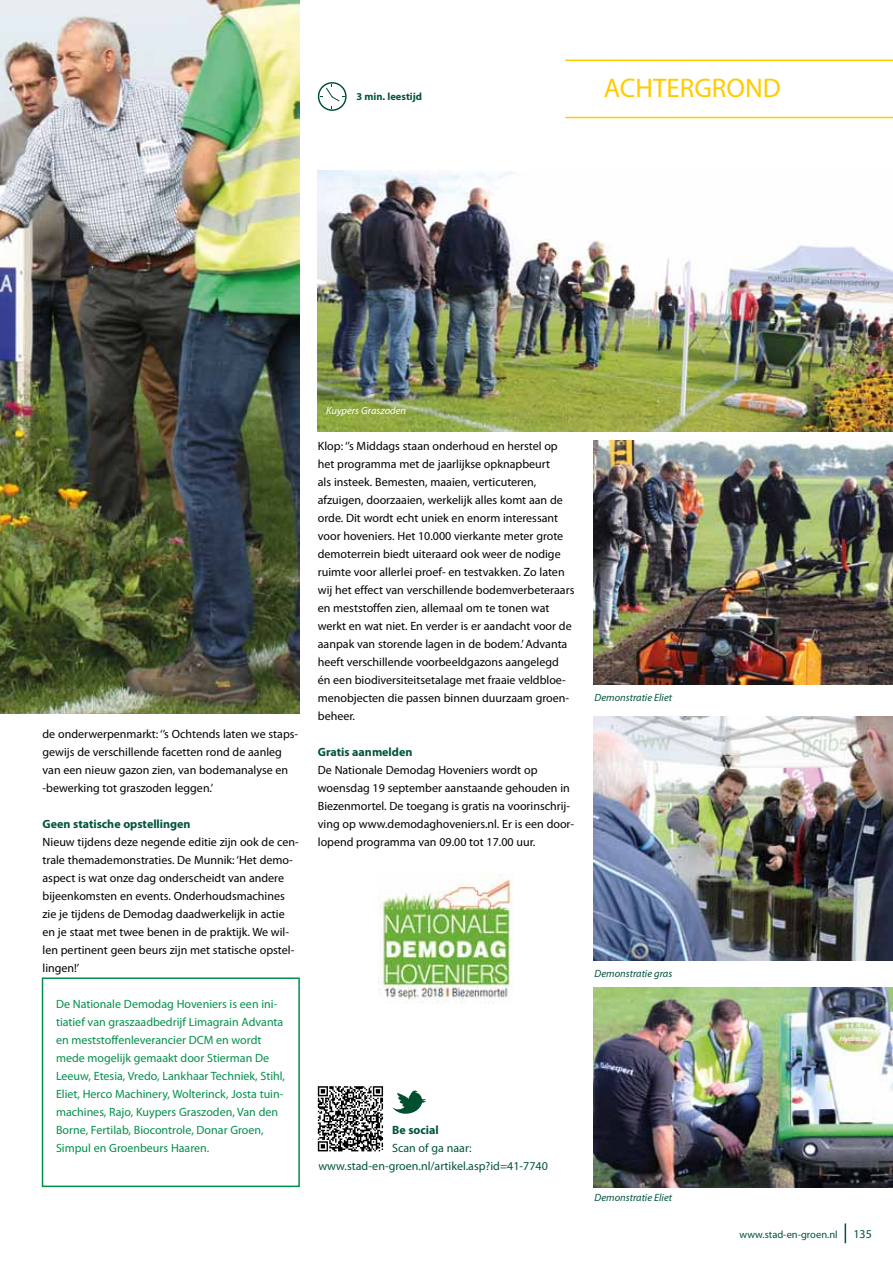
<style>
.page{position:relative;width:893px;height:1263px;background:#fff}
.page>*{position:absolute;margin:0;border:0;box-sizing:border-box;transform-origin:0 0}
.t1{font:27px "Myriad Pro";color:#fc0}
.t2{font:12px/18px "Myriad Pro";color:#000}
.t3{font:12px/18px "Myriad Pro";color:#00904a}
.t4{font:12px/18px "Myriad Pro";color:#00533d;text-align:center}
.t5{font:700 12px "Myriad Pro";color:#00533d}
.t6{font:italic 10.5px "Myriad Pro";color:#00533d}
.t7{font:10.5px "Myriad Pro";color:#00533d}
.t8{font:italic 10.5px "Myriad Pro";color:#fff}
.t9{font:700 10.5px "Myriad Pro";color:#00533d}
</style>
<div class="page">
<svg style="left:845px;top:1223px;width:1px;height:20px"></svg>
<hr style="left:565px;top:117px;width:328px;height:1px;background:#fc0">
<hr style="left:565px;top:60px;width:328px;height:1px;background:#fc0">
<img style="left:0;top:0;width:300px;height:713px">
<img style="left:318px;top:170px;width:575px;height:261px">
<img style="left:594px;top:440px;width:299px;height:244px">
<img style="left:594px;top:716px;width:299px;height:245px">
<img style="left:594px;top:987px;width:299px;height:200px">
<img style="left:378px;top:874px;width:135px;height:129px">
<svg style="left:318px;top:82px;width:29px;height:29px"></svg>
<div style="left:42px;top:977px;width:258px;height:210px;border:2px solid #00904a"></div>
<svg style="left:318px;top:1086px;width:65px;height:65px"></svg>
<svg style="left:392px;top:1090px;width:34px;height:24px"></svg>
<p class="t9" style="left:357px;top:90px;width:67px">3 min. leestijd</p>
<h1 class="t1" style="left:604px;top:71px;width:179px">ACHTERGROND</h1>
<p class="t2" style="left:43px;top:725px;width:257px">de onderwerpenmarkt: ‘’s Ochtends laten we staps&shy;gewijs de verschillende facetten rond de aanleg van een nieuw gazon zien, van bodemanalyse en -bewerking tot graszoden leggen.’</p>
<p class="t5" style="left:43px;top:816px;width:150px">Geen statische opstellingen</p>
<p class="t2" style="left:43px;top:833px;width:258px">Nieuw tijdens deze negende editie zijn ook de cen&shy;trale themademonstraties. De Munnik: ‘Het demo&shy;aspect is wat onze dag onderscheidt van andere bijeenkomsten en events. Onderhoudsmachines zie je tijdens de Demodag daadwerkelijk in actie en je staat met twee benen in de praktijk. We wil&shy;len pertinent geen beurs zijn met statische opstel&shy;lingen!’</p>
<p class="t3" style="left:56px;top:995px;width:231px">De Nationale Demodag Hoveniers is een ini&shy;tiatief van graszaadbedrijf Limagrain Advanta en meststoffenleverancier DCM en wordt mede mogelijk gemaakt door Stierman De Leeuw, Etesia, Vredo, Lankhaar Techniek, Stihl, Eliet, Herco Machinery, Wolterinck, Josta tuin&shy;machines, Rajo, Kuypers Graszoden, Van den Borne, Fertilab, Biocontrole, Donar Groen, Simpul en Groenbeurs Haaren.</p>
<p class="t8" style="left:326px;top:404px;width:81px">Kuypers Graszoden</p>
<p class="t2" style="left:318px;top:437px;width:258px">Klop: ‘’s Middags staan onderhoud en herstel op het programma met de jaarlijkse opknapbeurt<br>als insteek. Bemesten, maaien, verticuteren, afzuigen, doorzaaien, werkelijk alles komt aan de orde. Dit wordt echt uniek en enorm interessant voor hoveniers. Het 10.000 vierkante meter grote demoterrein biedt uiteraard ook weer de nodige ruimte voor allerlei proef- en testvakken. Zo laten wij het effect van verschillende bodemverbeteraars en meststoffen zien, allemaal om te tonen wat werkt en wat niet. En verder is er aandacht voor de aanpak van storende lagen in de bodem.’ Advanta heeft verschillende voorbeeldgazons aangelegd én een biodiversiteitsetalage met fraaie veldbloe&shy;menobjecten die passen binnen duurzaam groen&shy;beheer.</p>
<p class="t5" style="left:318px;top:744px;width:96px">Gratis aanmelden</p>
<p class="t2" style="left:318px;top:761px;width:258px">De Nationale Demodag Hoveniers wordt op woensdag 19 september aanstaande gehouden in Biezenmortel. De toegang is gratis na voorinschrij&shy;ving op www.demodaghoveniers.nl. Er is een door&shy;lopend programma van 09.00 tot 17.00 uur.</p>
<p class="t5" style="left:392px;top:1122px;width:48px">Be social</p>
<p class="t4" style="left:318px;top:1139px;width:231px">Scan of ga naar: www.stad-en-groen.nl/artikel.asp?id=41-7740</p>
<p class="t6" style="left:595px;top:691px;width:79px">Demonstratie Eliet</p>
<p class="t6" style="left:595px;top:967px;width:79px">Demonstratie gras</p>
<p class="t6" style="left:595px;top:1190px;width:79px">Demonstratie Eliet</p>
<p class="t7" style="left:739px;top:1228px;width:100px">www.stad-en-groen.nl</p>
<p class="t4" style="left:853px;top:1224px;width:20px">135</p>
</div>
